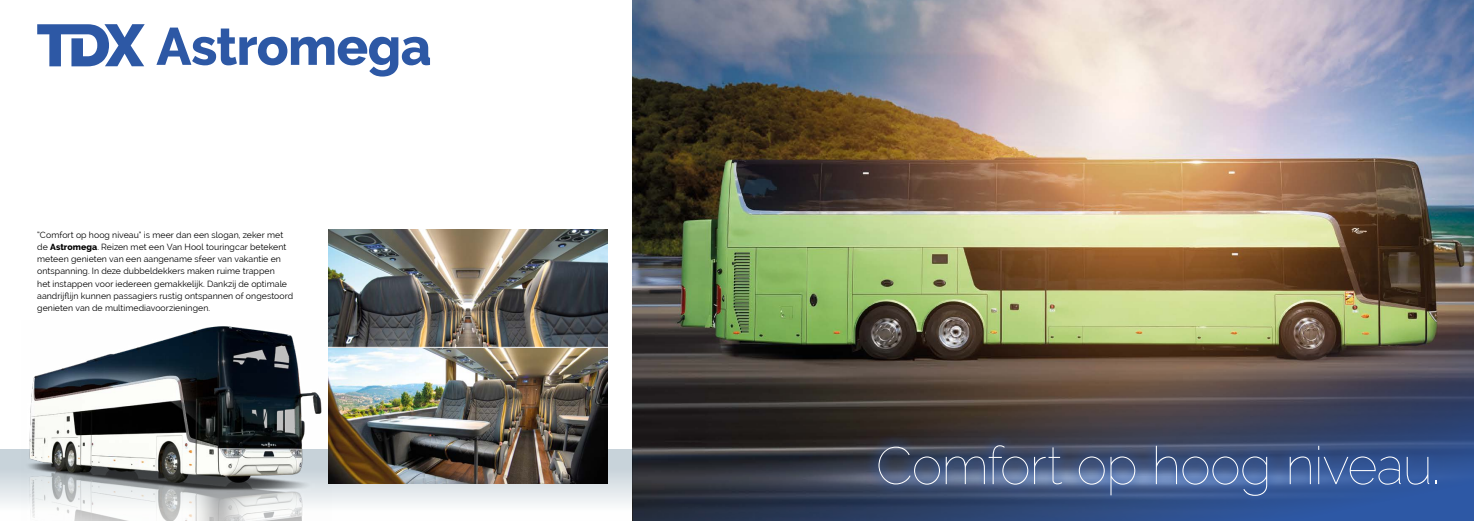
<style>
.page{position:relative;width:1474px;height:521px;background:#fff}
.page>*{position:absolute;margin:0;border:0;box-sizing:border-box;transform-origin:0 0}
.t1{font:100 52.5px "Raleway";letter-spacing:-.02em;color:#fff}
.t2{font:800 52.5px "Raleway";letter-spacing:-.015em;color:#2d58a5}
.t3{font:8.75px/12.2px "Raleway";letter-spacing:.005em;color:#000}
.s1{font-weight:800}
</style>
<div class="page">
<img style="left:632px;top:0;width:841px;height:238px">
<img style="left:632px;top:238px;width:841px;height:283px">
<div style="left:0;top:449px;width:632px;height:72px;background:linear-gradient(to bottom,#bcc9d2,#fff)"></div>
<img style="left:21px;top:320px;width:310px;height:201px">
<img style="left:329px;top:229px;width:279px;height:255px">
<hr style="left:325px;top:347px;width:285px;height:1px;background:#fff">
<svg style="left:37px;top:24px;width:108px;height:42px"></svg>
<svg style="left:865px;top:432px;width:584px;height:77px;background:#3d537f"></svg>
<h1 class="t2" style="left:156px;top:17px;width:276px">Astromega</h1>
<p class="t3" style="left:37px;top:228px;width:257px">“Comfort op hoog niveau” is meer dan een slogan, zeker met de <span class="s1">Astromega</span>. Reizen met een Van Hool touringcar betekent meteen genieten van een aangename sfeer van vakantie en ontspanning. In deze dubbeldekkers maken ruime trappen<br>het instappen voor iedereen gemakkelijk. Dankzij de optimale aandrijflijn kunnen passagiers rustig ontspannen of ongestoord genieten van de multimediavoorzieningen.</p>
<h1 class="t1" style="left:876px;top:435px;width:566px">Comfort op hoog niveau.</h1>
</div>
